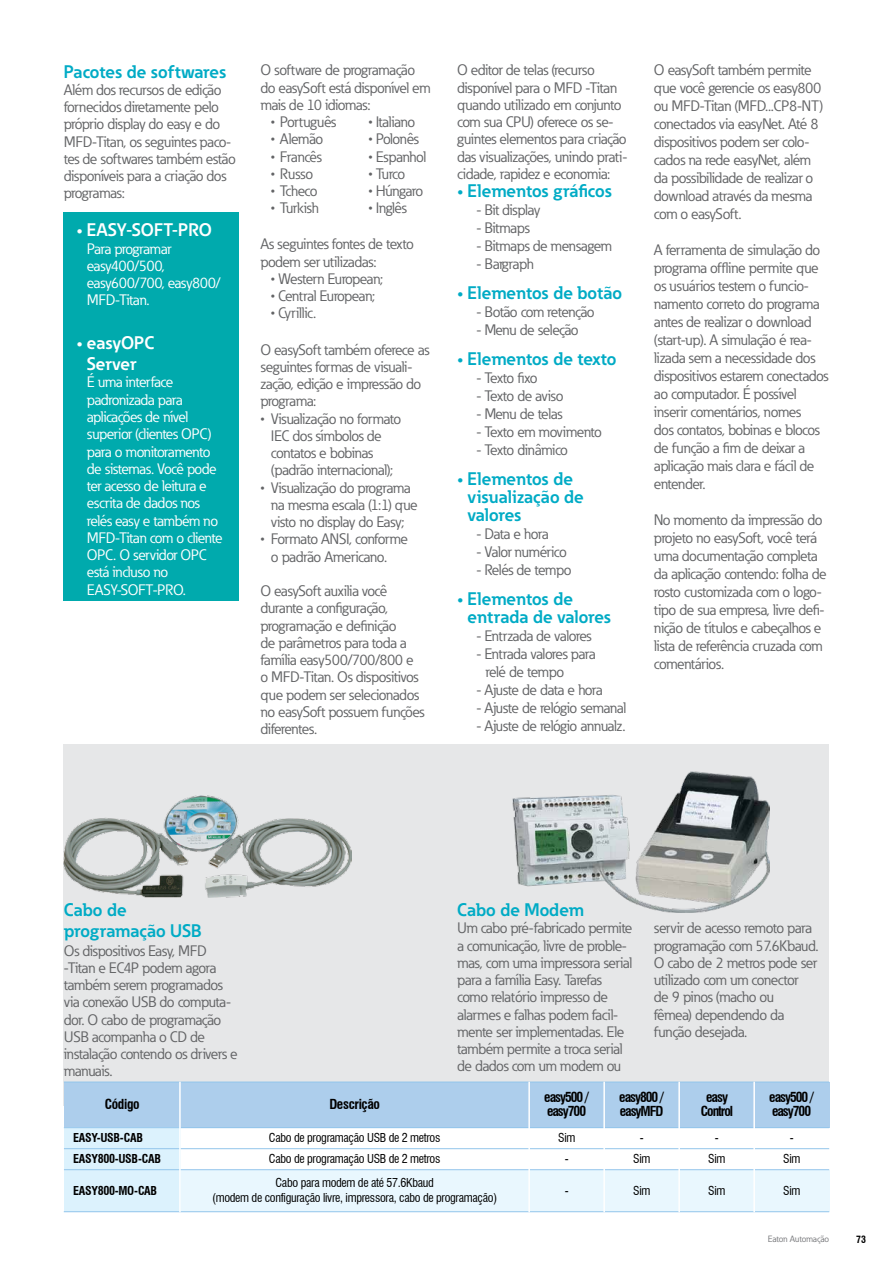
<style>
.page{position:relative;width:893px;height:1276px;background:#fff}
.page>*{position:absolute;margin:0;border:0;box-sizing:border-box;transform-origin:0 0}
.t1{font:700 18px/18px "Eaton";color:#00abc5}
.t2{font:700 18px/21.6px "Eaton";color:#fff;text-align:center}
.t3{font:15px/17.2px "Eaton";letter-spacing:-.025em;color:#636466}
.t4{font:15px/17.2px "Eaton";letter-spacing:-.025em;color:#fff}
.t5{font:15px "Eaton";letter-spacing:-.045em;color:#636466}
.t6{font:15px "Eaton";letter-spacing:-.05em;color:#636466}
.t7{font:700 condensed 13.5px/14.2px "Swiss 721 BT";letter-spacing:-.075em;color:#000}
.t8{font:700 condensed 13.5px "Swiss 721 BT";letter-spacing:-.025em;color:#000}
.t9{font:condensed 12px/21px "Swiss 721 BT";letter-spacing:-.025em;color:#000;text-align:center}
.t10{font:700 condensed 12px/21px "Swiss 721 BT";letter-spacing:-.025em;color:#000}
.t11{font:700 condensed 9.75px "Swiss 721 BT";color:#000}
.t12{font:9px "Eaton";letter-spacing:-.015em;color:#77787b}
</style>
<div class="page">
<hr style="left:0;top:0;width:1px;height:1276px;background:#ededee">
<div style="left:64px;top:744px;width:765px;height:362px;background:#e6e7e8"></div>
<div style="left:64px;top:213px;width:175px;height:388px;background:#00aaad"></div>
<div style="left:64px;top:1169px;width:765px;height:42px;background:#e9f7fe"></div>
<div style="left:64px;top:1082px;width:765px;height:45px;background:#adceec"></div>
<div style="left:64px;top:1127px;width:116px;height:84px;background:#dcf2fd"></div>
<hr style="left:64px;top:1127px;width:765px;height:1px;background:#92c5eb">
<hr style="left:64px;top:1082px;width:765px;height:1px;background:#92c5eb">
<hr style="left:64px;top:1148px;width:765px;height:1px;background:#92c5eb">
<hr style="left:64px;top:1169px;width:765px;height:1px;background:#92c5eb">
<hr style="left:64px;top:1211px;width:765px;height:1px;background:#92c5eb">
<hr style="left:179px;top:1082px;width:2px;height:130px;background:#fff">
<hr style="left:753px;top:1082px;width:2px;height:130px;background:#fff">
<hr style="left:678px;top:1082px;width:2px;height:130px;background:#fff">
<hr style="left:603px;top:1082px;width:2px;height:130px;background:#fff">
<hr style="left:528px;top:1082px;width:2px;height:130px;background:#fff">
<img style="left:64px;top:795px;width:288px;height:102px">
<img style="left:512px;top:771px;width:258px;height:141px">
<p class="t1" style="left:64px;top:62px;width:164px">Pacotes de softwares</p>
<p class="t3" style="left:64px;top:81px;width:174px">Além dos recursos de edição fornecidos diretamente pelo próprio display do easy e do<br>MFD-Titan, os seguintes paco&shy;tes de softwares também estão disponíveis para a criação dos programas:</p>
<p class="t2" style="left:76px;top:219px;width:137px">• EASY-SOFT-PRO</p>
<p class="t4" style="left:87px;top:240px;width:136px">Para programar easy400/500, easy600/700, easy800/<br>MFD-Titan.</p>
<p class="t2" style="left:76px;top:331px;width:80px">• easyOPC<br>Server</p>
<p class="t4" style="left:87px;top:374px;width:137px">É uma interface padronizada para aplicações de nível superior (clientes OPC) para o monitoramento de sistemas. Você pode ter acesso de leitura e escrita de dados nos relés easy e também no<br>MFD-Titan com o cliente<br>OPC. O servidor OPC está incluso no<br>EASY-SOFT-PRO.</p>
<p class="t3" style="left:260px;top:62px;width:171px">O software de programação do easySoft está disponível em mais de 10 idiomas:</p>
<p class="t3" style="left:271px;top:113px;width:67px">• Português</p>
<p class="t3" style="left:368px;top:113px;width:48px">• Italiano</p>
<p class="t3" style="left:271px;top:131px;width:54px">• Alemão</p>
<p class="t6" style="left:368px;top:130px;width:52px">• Polonês</p>
<p class="t3" style="left:271px;top:148px;width:52px">• Francês</p>
<p class="t3" style="left:368px;top:148px;width:59px">• Espanhol</p>
<p class="t3" style="left:271px;top:165px;width:44px">• Russo</p>
<p class="t3" style="left:368px;top:165px;width:38px">• Turco</p>
<p class="t3" style="left:271px;top:182px;width:48px">• Tcheco</p>
<p class="t3" style="left:368px;top:182px;width:56px">• Húngaro</p>
<p class="t3" style="left:271px;top:200px;width:49px">• Turkish</p>
<p class="t3" style="left:368px;top:200px;width:40px">• Inglês</p>
<p class="t3" style="left:260px;top:236px;width:155px">As seguintes fontes de texto podem ser utilizadas:</p>
<p class="t5" style="left:271px;top:269px;width:114px">• Western European;</p>
<p class="t5" style="left:271px;top:287px;width:106px">• Central European;</p>
<p class="t3" style="left:271px;top:305px;width:47px">• Cyrillic.</p>
<p class="t3" style="left:260px;top:341px;width:171px">O easySoft também oferece as seguintes formas de visuali&shy;zação, edição e impressão do programa:</p>
<p class="t3" style="left:271px;top:410px;width:132px;text-indent:-11px">• Visualização no formato<br>IEC dos símbolos de contatos e bobinas (padrão internacional);</p>
<p class="t3" style="left:271px;top:479px;width:148px;text-indent:-10px">• Visualização do programa na mesma escala (1:1) que visto no display do Easy;</p>
<p class="t3" style="left:271px;top:531px;width:139px;text-indent:-10px">• Formato ANSI, conforme o padrão Americano.</p>
<p class="t3" style="left:260px;top:582px;width:166px">O easySoft auxilia você durante a configuração, programação e definição<br>de parâmetros para toda a família easy500/700/800 e o MFD-Titan. Os dispositivos que podem ser selecionados no easySoft possuem funções diferentes.</p>
<p class="t3" style="left:457px;top:62px;width:172px">O editor de telas (recurso disponível para o MFD -Titan quando utilizado em conjunto com sua CPU) oferece os se&shy;guintes elementos para criação das visualizações, unindo prati&shy;cidade, rapidez e economia:</p>
<p class="t1" style="left:457px;top:181px;width:156px">• Elementos gráficos</p>
<p class="t3" style="left:477px;top:201px;width:65px">- Bit display</p>
<p class="t3" style="left:477px;top:219px;width:55px">- Bitmaps</p>
<p class="t3" style="left:477px;top:237px;width:137px">- Bitmaps de mensagem</p>
<p class="t3" style="left:477px;top:255px;width:59px">- Bargraph</p>
<p class="t1" style="left:457px;top:283px;width:166px">• Elementos de botão</p>
<p class="t5" style="left:477px;top:302px;width:119px">- Botão com retenção</p>
<p class="t3" style="left:477px;top:321px;width:104px">- Menu de seleção</p>
<p class="t1" style="left:457px;top:349px;width:161px">• Elementos de texto</p>
<p class="t3" style="left:477px;top:369px;width:62px">- Texto fixo</p>
<p class="t3" style="left:477px;top:387px;width:88px">- Texto de aviso</p>
<p class="t3" style="left:477px;top:405px;width:87px">- Menu de telas</p>
<p class="t3" style="left:477px;top:423px;width:127px">- Texto em movimento</p>
<p class="t3" style="left:477px;top:441px;width:93px">- Texto dinâmico</p>
<p class="t1" style="left:468px;top:469px;width:118px;text-indent:-10px">• Elementos de visualização de valores</p>
<p class="t3" style="left:477px;top:525px;width:74px">- Data e hora</p>
<p class="t3" style="left:477px;top:543px;width:92px">- Valor numérico</p>
<p class="t5" style="left:477px;top:560px;width:96px">- Relés de tempo</p>
<p class="t1" style="left:468px;top:589px;width:145px;text-indent:-10px">• Elementos de entrada de valores</p>
<p class="t3" style="left:477px;top:627px;width:116px">- Entrzada de valores</p>
<p class="t3" style="left:486px;top:645px;width:111px;line-height:18px;text-indent:-9px">- Entrada valores para relé de tempo</p>
<p class="t3" style="left:477px;top:681px;width:128px">- Ajuste de data e hora</p>
<p class="t3" style="left:477px;top:699px;width:151px">- Ajuste de relógio semanal</p>
<p class="t3" style="left:477px;top:717px;width:150px">- Ajuste de relógio annualz.</p>
<p class="t3" style="left:654px;top:61px;width:171px;line-height:18px">O easySoft também permite que você gerencie os easy800 ou MFD-Titan (MFD...CP8-NT) conectados via easyNet. Até 8 dispositivos podem ser colo&shy;cados na rede easyNet, além da possibilidade de realizar o download através da mesma com o easySoft.</p>
<p class="t3" style="left:654px;top:241px;width:176px;line-height:18px">A ferramenta de simulação do programa offline permite que os usuários testem o funcio&shy;namento correto do programa antes de realizar o download (start-up). A simulação é rea&shy;lizada sem a necessidade dos dispositivos estarem conectados ao computador. É possível inserir comentários, nomes<br>dos contatos, bobinas e blocos de função a fim de deixar a aplicação mais clara e fácil de entender.</p>
<p class="t3" style="left:654px;top:511px;width:174px;line-height:18px">No momento da impressão do projeto no easySoft, você terá uma documentação completa da aplicação contendo: folha de rosto customizada com o logo&shy;tipo de sua empresa, livre defi&shy;nição de títulos e cabeçalhos e lista de referência cruzada com comentários.</p>
<p class="t1" style="left:64px;top:898px;width:139px;line-height:21.6px">Cabo de programação USB</p>
<p class="t3" style="left:64px;top:942px;width:175px">Os dispositivos Easy, MFD -Titan e EC4P podem agora também serem programados via conexão USB do computa&shy;dor. O cabo de programação<br>USB acompanha o CD de instalação contendo os drivers e manuais.</p>
<p class="t7" style="left:105px;top:1097px;width:37px">Código</p>
<p class="t8" style="left:329px;top:1096px;width:52px">Descrição</p>
<p class="t1" style="left:457px;top:900px;width:128px">Cabo de Modem</p>
<p class="t3" style="left:457px;top:920px;width:177px">Um cabo pré-fabricado permite a comunicação, livre de proble&shy;mas, com uma impressora serial para a família Easy. Tarefas como relatório impresso de alarmes e falhas podem facil&shy;mente ser implementadas. Ele também permite a troca serial de dados com um modem ou</p>
<p class="t3" style="left:654px;top:920px;width:166px">servir de acesso remoto para programação com 57.6Kbaud.<br>O cabo de 2 metros pode ser utilizado com um conector<br>de 9 pinos (macho ou<br>fêmea) dependendo da função desejada.</p>
<p class="t7" style="left:544px;top:1089px;width:46px">easy500 / easy700</p>
<p class="t7" style="left:619px;top:1089px;width:46px">easy800 / easyMFD</p>
<p class="t7" style="left:701px;top:1089px;width:34px;text-align:center">easy<br>Control</p>
<p class="t7" style="left:769px;top:1089px;width:46px">easy500 / easy700</p>
<p class="t10" style="left:73px;top:1127px;width:89px">EASY-USB-CAB<br>EASY800-USB-CAB</p>
<p class="t10" style="left:73px;top:1179px;width:85px">EASY800-MO-CAB</p>
<p class="t9" style="left:269px;top:1127px;width:173px">Cabo de programação USB de 2 metros</p>
<p class="t9" style="left:558px;top:1127px;width:19px">Sim</p>
<p class="t9" style="left:269px;top:1146px;width:173px;line-height:24.3px">Cabo de programação USB de 2 metros<br>Cabo para modem de até 57.6Kbaud</p>
<p class="t9" style="left:212px;top:1187px;width:286px">(modem de configuração livre, impressora, cabo de programação)</p>
<p class="t9" style="left:565px;top:1148px;width:5px">-</p>
<p class="t9" style="left:565px;top:1179px;width:5px">-</p>
<p class="t9" style="left:633px;top:1127px;width:19px">-<br>Sim</p>
<p class="t9" style="left:633px;top:1179px;width:19px">Sim</p>
<p class="t9" style="left:708px;top:1127px;width:19px">-<br>Sim</p>
<p class="t9" style="left:708px;top:1179px;width:19px">Sim</p>
<p class="t9" style="left:783px;top:1127px;width:19px">-<br>Sim</p>
<p class="t9" style="left:783px;top:1179px;width:19px">Sim</p>
<p class="t12" style="left:768px;top:1233px;width:63px">Eaton Automação</p>
<p class="t11" style="left:856px;top:1233px;width:11px">73</p>
</div>
